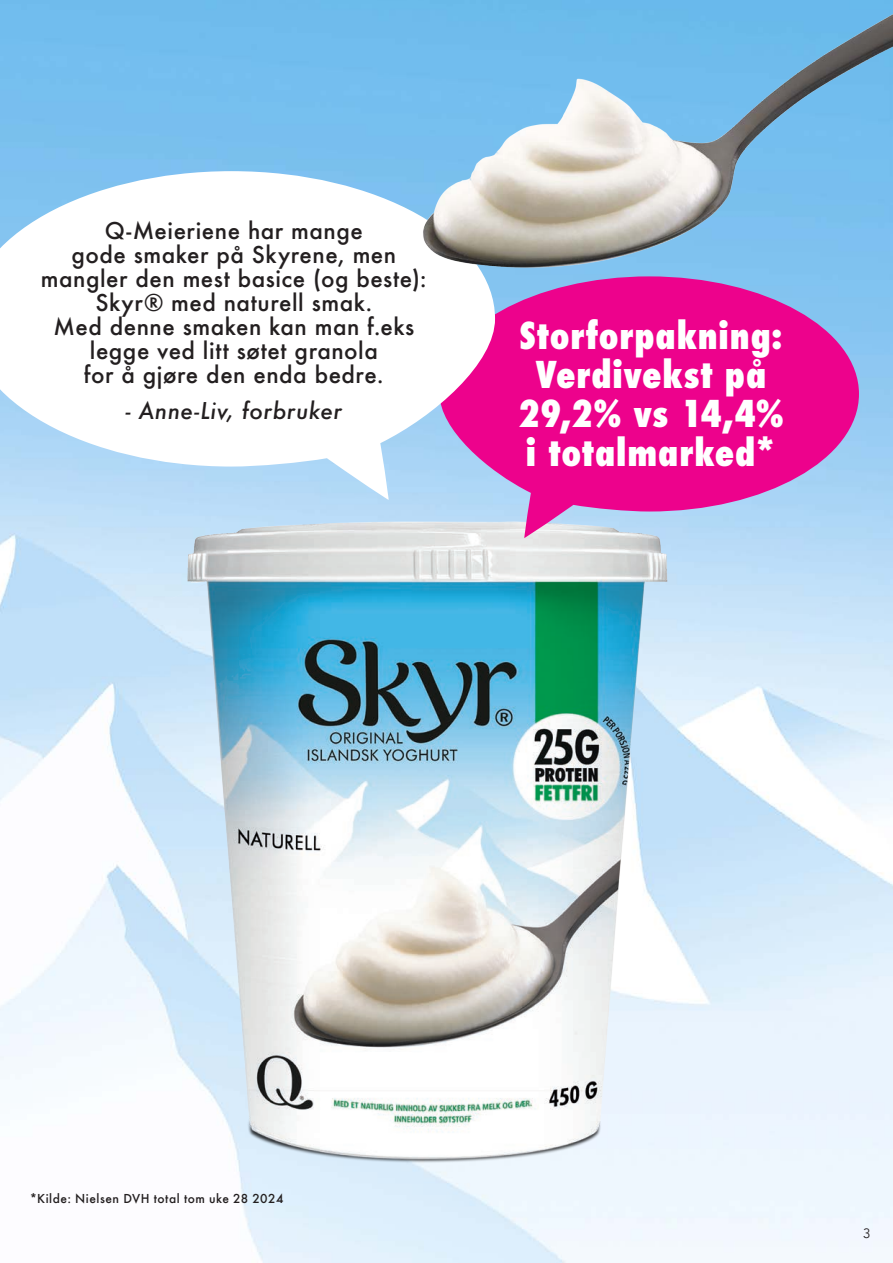
<style>
.page{position:relative;width:893px;height:1263px;background:#fff}
.page>*{position:absolute;margin:0;border:0;box-sizing:border-box;transform-origin:0 0}
.t1{font:800 condensed 36px "Futura";letter-spacing:.025em;color:#fff}
.t2{font:500 22.5px/24px "Futura";letter-spacing:.025em;color:#231f20;text-align:center}
.t3{font:italic 500 22.5px "Futura";letter-spacing:.015em;color:#231f20}
.t4{font:13.5px "Avenir";color:#231f20}
.t5{font:500 12px "Futura";letter-spacing:.04em;color:#231f20}
</style>
<div class="page">
<img style="left:0;top:0;width:893px;height:1263px">
<img style="left:170px;top:510px;width:514px;height:662px">
<svg style="left:440px;top:292px;width:419px;height:246px;background:#de32a3"></svg>
<svg style="left:0;top:171px;width:495px;height:329px"></svg>
<img style="left:376px;top:0;width:517px;height:292px">
<p class="t2" style="left:41px;top:218px;width:388px">Q-Meieriene har mange<br>gode smaker på Skyrene, men mangler den mest basice (og beste):<br>Skyr® med naturell smak.<br>Med denne smaken kan man f.eks legge ved litt søtet granola<br>for å gjøre den enda bedre.</p>
<p class="t3" style="left:126px;top:395px;width:218px">- Anne-Liv, forbruker</p>
<p class="t1" style="left:520px;top:311px;width:264px">Storforpakning:</p>
<p class="t1" style="left:536px;top:350px;width:232px">Verdivekst på</p>
<p class="t1" style="left:518px;top:389px;width:267px">29,2% vs 14,4%</p>
<p class="t1" style="left:526px;top:428px;width:252px">i totalmarked*</p>
<p class="t5" style="left:30px;top:1190px;width:255px">*Kilde: Nielsen DVH total tom uke 28 2024</p>
<p class="t4" style="left:863px;top:1225px;width:9px">3</p>
</div>
